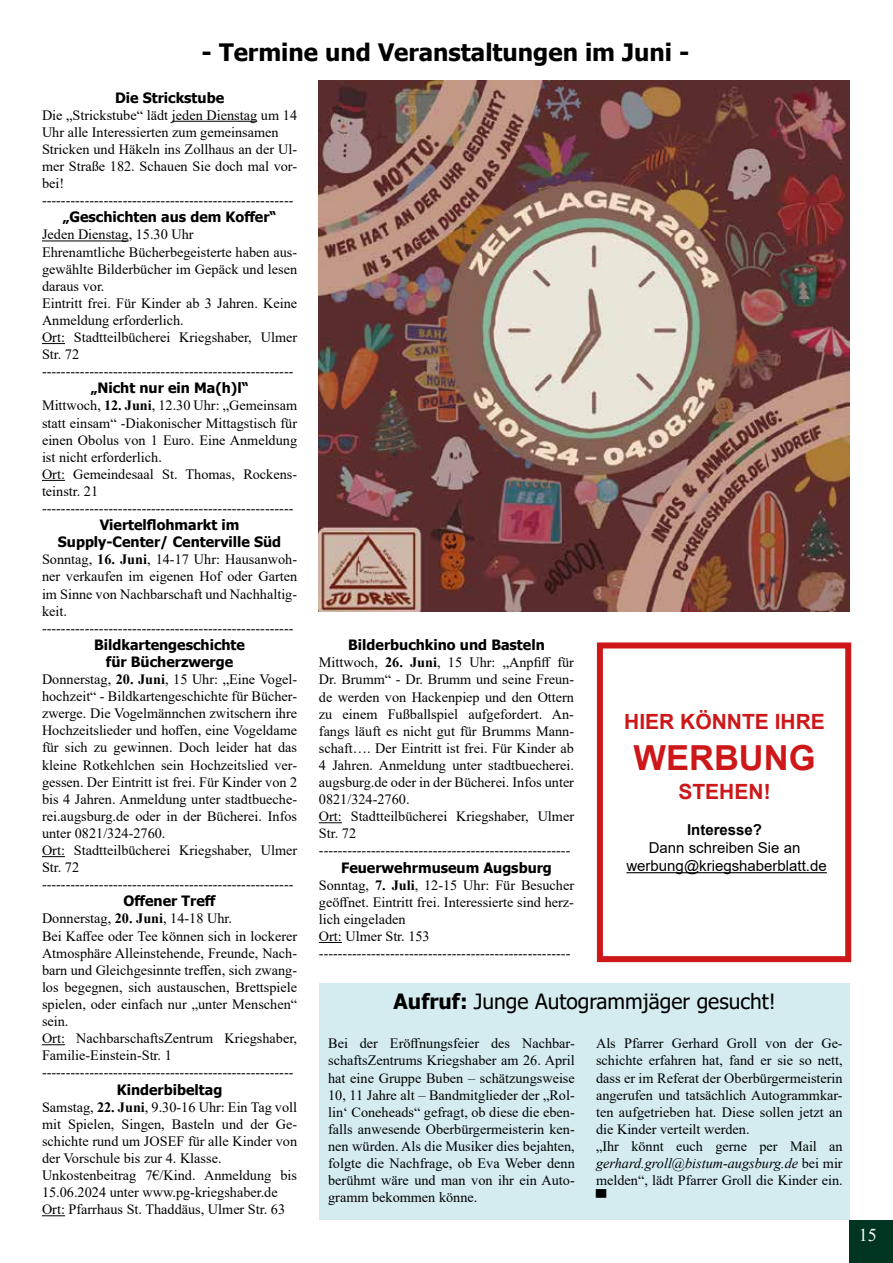
<style>
.page{position:relative;width:893px;height:1263px;background:#fff}
.page>*{position:absolute;margin:0;border:0;box-sizing:border-box;transform-origin:0 0}
.t1{font:700 34.5px "Arial";color:#cd1719}
.t2{font:700 24px "Tahoma";color:#000}
.t3{font:21px "Tahoma";color:#000}
.t4{font:700 21px "Arial";color:#cd1719}
.t5{font:18px "Times New Roman";color:#fff}
.t6{font:15px/18px "Arial";color:#000;text-align:center}
.t7{font:700 15px "Arial";color:#000}
.t8{font:14.25px/17.1px "Times New Roman";color:#000}
.t9{font:700 14.25px/17.1px "Tahoma";color:#000;text-align:center}
.s1{font-weight:700}
.s2{font-style:italic}
</style>
<div class="page">
<div style="left:850px;top:1220px;width:43px;height:43px;background:#003522"></div>
<hr style="left:172px;top:121px;width:85px;height:1px;background:#000">
<hr style="left:42px;top:241px;width:87px;height:1px;background:#000">
<svg style="left:42px;top:343px;width:23px;height:1px"></svg>
<svg style="left:42px;top:480px;width:23px;height:1px"></svg>
<svg style="left:42px;top:856px;width:23px;height:1px"></svg>
<svg style="left:42px;top:1044px;width:23px;height:1px"></svg>
<svg style="left:42px;top:1215px;width:23px;height:1px"></svg>
<svg style="left:319px;top:822px;width:23px;height:1px"></svg>
<svg style="left:319px;top:942px;width:23px;height:1px"></svg>
<img style="left:318px;top:80px;width:532px;height:532px">
<div style="left:320px;top:983px;width:530px;height:237px;background:#d4ecf0"></div>
<div style="left:597px;top:642px;width:254px;height:320px;border:6px solid #cd1719"></div>
<hr style="left:626px;top:872px;width:201px;height:1px;background:#000">
<h2 class="t2" style="left:202px;top:35px;width:489px">- Termine und Veranstaltungen im Juni -</h2>
<p class="t9" style="left:115px;top:89px;width:111px">Die Strickstube</p>
<p class="t8" style="left:42px;top:106px;width:257px">Die „Strickstube“ lädt jeden Dienstag um 14<br>Uhr alle Interessierten zum gemeinsamen Stricken und Häkeln ins Zollhaus an der Ul&shy;mer Straße 182. Schauen Sie doch mal vor&shy;bei! -----------------------------------------------------</p>
<p class="t9" style="left:63px;top:209px;width:215px">„Geschichten aus dem Koffer“</p>
<p class="t8" style="left:42px;top:226px;width:257px">Jeden Dienstag, 15.30 Uhr<br>Ehrenamtliche Bücherbegeisterte haben aus&shy;gewählte Bilderbücher im Gepäck und lesen daraus vor.<br>Eintritt frei. Für Kinder ab 3 Jahren. Keine Anmeldung erforderlich.<br>Ort: Stadtteilbücherei Kriegshaber, Ulmer Str. 72 -----------------------------------------------------</p>
<p class="t9" style="left:90px;top:380px;width:160px">„Nicht nur ein Ma(h)l“</p>
<p class="t8" style="left:42px;top:397px;width:257px">Mittwoch, <span class="s1">12. Juni</span>, 12.30 Uhr: „Gemeinsam statt einsam“ -Diakonischer Mittagstisch für einen Obolus von 1 Euro. Eine Anmeldung ist nicht erforderlich.<br>Ort: Gemeindesaal St. Thomas, Rockens&shy;teinstr. 21 -----------------------------------------------------</p>
<p class="t9" style="left:58px;top:517px;width:225px">Viertelflohmarkt im<br>Supply-Center/ Centerville Süd</p>
<p class="t8" style="left:42px;top:551px;width:257px">Sonntag, <span class="s1">16. Juni</span>, 14-17 Uhr: Hausanwoh&shy;ner verkaufen im eigenen Hof oder Garten im Sinne von Nachbarschaft und Nachhaltig&shy;keit. -----------------------------------------------------</p>
<p class="t9" style="left:94px;top:637px;width:152px">Bildkartengeschichte für Bücherzwerge</p>
<p class="t8" style="left:42px;top:670px;width:257px">Donnerstag, <span class="s1">20. Juni</span>, 15 Uhr: „Eine Vogel&shy;hochzeit“ - Bildkartengeschichte für Bücher&shy;zwerge. Die Vogelmännchen zwitschern ihre Hochzeitslieder und hoffen, eine Vogeldame für sich zu gewinnen. Doch leider hat das kleine Rotkehlchen sein Hochzeitslied ver&shy;gessen. Der Eintritt ist frei. Für Kinder von 2 bis 4 Jahren. Anmeldung unter stadtbueche&shy;rei.augsburg.de oder in der Bücherei. Infos unter 0821/324-2760.<br>Ort: Stadtteilbücherei Kriegshaber, Ulmer Str. 72 -----------------------------------------------------</p>
<p class="t9" style="left:124px;top:893px;width:94px">Offener Treff</p>
<p class="t8" style="left:42px;top:910px;width:257px">Donnerstag, <span class="s1">20. Juni</span>, 14-18 Uhr.<br>Bei Kaffee oder Tee können sich in lockerer Atmosphäre Alleinstehende, Freunde, Nach&shy;barn und Gleichgesinnte treffen, sich zwang&shy;los begegnen, sich austauschen, Brettspiele spielen, oder einfach nur „unter Menschen“ sein.<br>Ort: NachbarschaftsZentrum Kriegshaber, Familie-Einstein-Str. 1 -----------------------------------------------------</p>
<p class="t9" style="left:117px;top:1081px;width:107px">Kinderbibeltag</p>
<p class="t8" style="left:42px;top:1098px;width:257px">Samstag, <span class="s1">22. Juni</span>, 9.30-16 Uhr: Ein Tag voll mit Spielen, Singen, Basteln und der Ge&shy;schichte rund um JOSEF für alle Kinder von der Vorschule bis zur 4. Klasse.<br>Unkostenbeitrag 7€/Kind. Anmeldung bis 15.06.2024 unter www.pg-kriegshaber.de Ort: Pfarrhaus St. Thaddäus, Ulmer Str. 63</p>
<p class="t9" style="left:348px;top:637px;width:198px">Bilderbuchkino und Basteln</p>
<p class="t8" style="left:319px;top:653px;width:257px">Mittwoch, <span class="s1">26. Juni</span>, 15 Uhr: „Anpfiff für Dr. Brumm“ - Dr. Brumm und seine Freun&shy;de werden von Hackenpiep und den Ottern zu einem Fußballspiel aufgefordert. An&shy;fangs läuft es nicht gut für Brumms Mann&shy;schaft…. Der Eintritt ist frei. Für Kinder ab 4 Jahren. Anmeldung unter stadtbuecherei. augsburg.de oder in der Bücherei. Infos unter 0821/324-2760.<br>Ort: Stadtteilbücherei Kriegshaber, Ulmer Str. 72 -----------------------------------------------------</p>
<p class="t9" style="left:341px;top:859px;width:212px">Feuerwehrmuseum Augsburg</p>
<p class="t8" style="left:319px;top:876px;width:257px">Sonntag, <span class="s1">7. Juli</span>, 12-15 Uhr: Für Besucher geöffnet. Eintritt frei. Interessierte sind herz&shy;lich eingeladen<br>Ort: Ulmer Str. 153 -----------------------------------------------------</p>
<h3 class="t3" style="left:394px;top:987px;width:384px"><span class="s1">Aufruf:</span> Junge Autogrammjäger gesucht!</h3>
<p class="t8" style="left:328px;top:1034px;width:248px;text-align:justify">Bei der Eröffnungsfeier des Nachbar&shy;schaftsZentrums Kriegshaber am 26. April hat eine Gruppe Buben – schätzungsweise 10, 11 Jahre alt – Bandmitglieder der „Rol&shy;lin‘ Coneheads“ gefragt, ob diese die eben&shy;falls anwesende Oberbürgermeisterin ken&shy;nen würden. Als die Musiker dies bejahten, folgte die Nachfrage, ob Eva Weber denn berühmt wäre und man von ihr ein Auto&shy;gramm bekommen könne.</p>
<p class="t8" style="left:596px;top:1034px;width:248px">Als Pfarrer Gerhard Groll von der Ge&shy;schichte erfahren hat, fand er sie so nett, dass er im Referat der Oberbürgermeisterin angerufen und tatsächlich Autogrammkar&shy;ten aufgetrieben hat. Diese sollen jetzt an die Kinder verteilt werden.<br>„Ihr könnt euch gerne per Mail an <span class="s2">gerhard.groll@bistum-augsburg.de</span> bei mir melden“, lädt Pfarrer Groll die Kinder ein. ▀</p>
<h3 class="t4" style="left:624px;top:707px;width:202px">HIER KÖNNTE IHRE</h3>
<h1 class="t1" style="left:633px;top:734px;width:184px">WERBUNG</h1>
<h3 class="t4" style="left:678px;top:777px;width:94px">STEHEN!</h3>
<p class="t7" style="left:687px;top:819px;width:77px">Interesse?</p>
<p class="t6" style="left:626px;top:839px;width:202px">Dann schreiben Sie an werbung@kriegshaberblatt.de</p>
<p class="t5" style="left:859px;top:1222px;width:19px">15</p>
</div>
